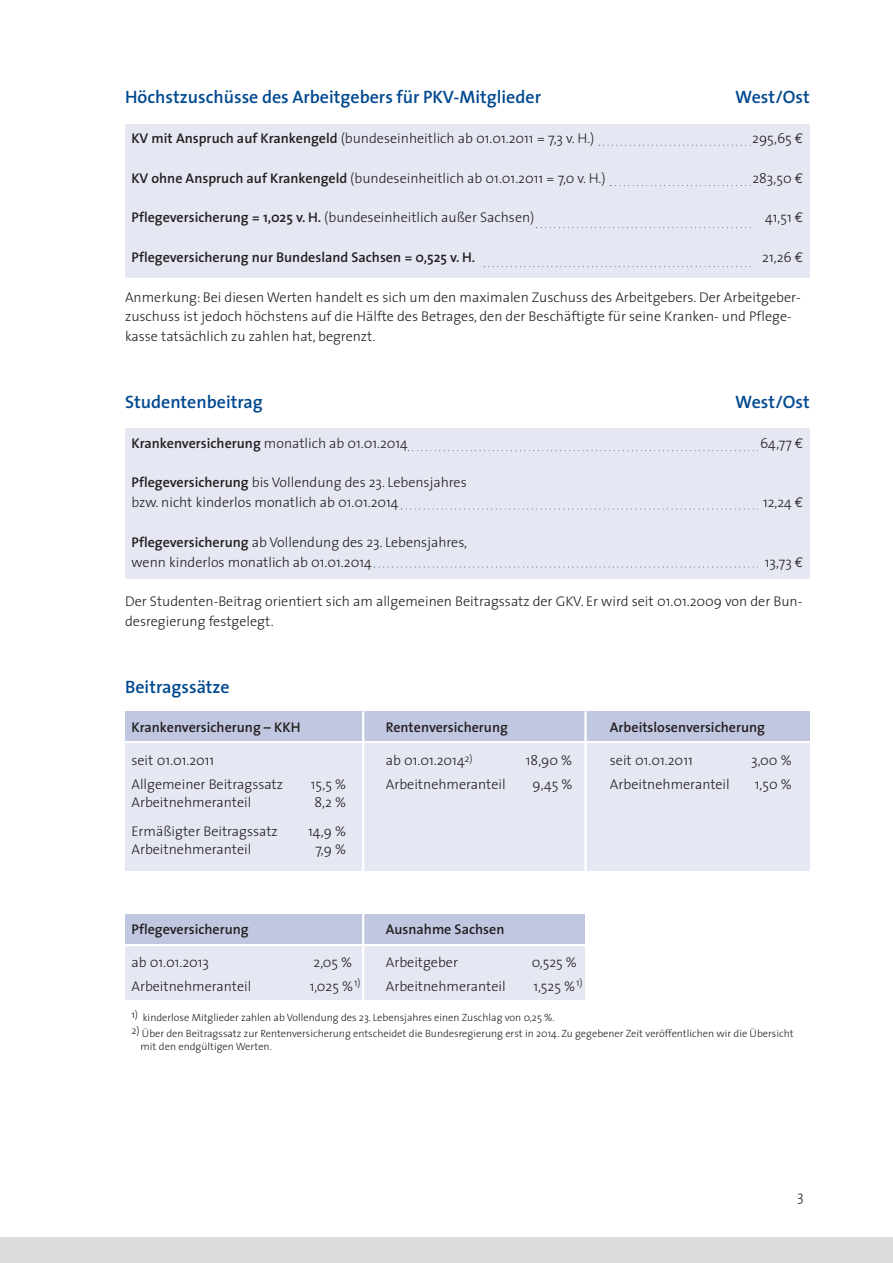
<style>
.page{position:relative;width:893px;height:1263px;background:#fff}
.page>*{position:absolute;margin:0;border:0;box-sizing:border-box;transform-origin:0 0}
.t1{font:600 18px "The Sans";color:#014990}
.t2{font:300 14.25px "The Sans";color:#231f20}
.t3{font:300 14.1px/19.8px "The Sans";color:#231f20}
.t4{font:600 14.1px "The Sans";color:#231f20}
.t5{font:300 10.5px/12.6px "The Sans";color:#231f20}
.s1{font-weight:600}
.s2{font-family:"Euro Mono";font-weight:400}
</style>
<div class="page">
<div style="left:125px;top:711px;width:685px;height:30px;background:#c1c7e1"></div>
<div style="left:125px;top:743px;width:685px;height:127px;background:#e5e7f2"></div>
<div style="left:125px;top:125px;width:685px;height:153px;background:#e5e7f2"></div>
<div style="left:125px;top:429px;width:685px;height:150px;background:#e5e7f2"></div>
<hr style="left:362px;top:711px;width:2px;height:166px;background:#fff">
<hr style="left:584px;top:711px;width:3px;height:167px;background:#fff">
<div style="left:125px;top:914px;width:459px;height:29px;background:#c1c7e1"></div>
<div style="left:125px;top:946px;width:459px;height:53px;background:#e5e7f2"></div>
<hr style="left:362px;top:914px;width:2px;height:96px;background:#fff">
<svg style="left:599px;top:145px;width:152px;height:1px"></svg>
<svg style="left:610px;top:185px;width:141px;height:1px"></svg>
<svg style="left:536px;top:227px;width:215px;height:1px"></svg>
<svg style="left:484px;top:266px;width:267px;height:1px"></svg>
<svg style="left:408px;top:450px;width:350px;height:1px"></svg>
<svg style="left:401px;top:509px;width:357px;height:1px"></svg>
<svg style="left:374px;top:567px;width:384px;height:1px"></svg>
<div style="left:0;top:1237px;width:893px;height:26px;background:#dcdddf"></div>
<p class="t1" style="left:125px;top:90px;width:418px">Höchstzuschüsse des Arbeitgebers für PKV-Mitglieder</p>
<p class="t1" style="left:735px;top:90px;width:76px">West/Ost</p>
<p class="t3" style="left:131px;top:130px;width:465px"><span class="s1">KV mit Anspruch auf Krankengeld</span> (bundeseinheitlich ab 01.01.2011 = 7,3 v. H.)</p>
<p class="t3" style="left:752px;top:130px;width:53px">295,65 <span class="s2">€</span></p>
<p class="t3" style="left:131px;top:169px;width:476px"><span class="s1">KV ohne Anspruch auf Krankengeld</span> (bundeseinheitlich ab 01.01.2011 = 7,0 v. H.)</p>
<p class="t3" style="left:752px;top:169px;width:52px">283,50 <span class="s2">€</span></p>
<p class="t3" style="left:131px;top:209px;width:405px"><span class="s1">Pflegeversicherung = 1,025 v. H.</span> (bundeseinheitlich außer Sachsen)</p>
<p class="t3" style="left:765px;top:209px;width:40px">41,51 <span class="s2">€</span></p>
<p class="t4" style="left:131px;top:252px;width:345px">Pflegeversicherung nur Bundesland Sachsen = 0,525 v. H.</p>
<p class="t3" style="left:762px;top:249px;width:43px">21,26 <span class="s2">€</span></p>
<p class="t3" style="left:125px;top:288px;width:677px">Anmerkung: Bei diesen Werten handelt es sich um den maximalen Zuschuss des Arbeitgebers. Der Arbeitgeber&shy;zuschuss ist jedoch höchstens auf die Hälfte des Betrages, den der Beschäftigte für seine Kranken- und Pflege&shy;kasse tatsächlich zu zahlen hat, begrenzt.</p>
<p class="t1" style="left:125px;top:395px;width:139px">Studentenbeitrag</p>
<p class="t1" style="left:735px;top:395px;width:76px">West/Ost</p>
<p class="t3" style="left:131px;top:434px;width:278px"><span class="s1">Krankenversicherung</span> monatlich ab 01.01.2014</p>
<p class="t3" style="left:760px;top:434px;width:45px">64,77 <span class="s2">€</span></p>
<p class="t3" style="left:131px;top:474px;width:337px"><span class="s1">Pflegeversicherung</span> bis Vollendung des 23. Lebensjahres bzw. nicht kinderlos monatlich ab 01.01.2014</p>
<p class="t3" style="left:763px;top:494px;width:42px">12,24 <span class="s2">€</span></p>
<p class="t3" style="left:131px;top:533px;width:337px"><span class="s1">Pflegeversicherung</span> ab Vollendung des 23. Lebensjahres, wenn kinderlos monatlich ab 01.01.2014</p>
<p class="t3" style="left:765px;top:553px;width:40px">13,73 <span class="s2">€</span></p>
<p class="t3" style="left:125px;top:593px;width:679px">Der Studenten-Beitrag orientiert sich am allgemeinen Beitragssatz der GKV. Er wird seit 01.01.2009 von der Bun&shy;desregierung festgelegt.</p>
<p class="t1" style="left:125px;top:680px;width:106px">Beitragssätze</p>
<p class="t4" style="left:131px;top:722px;width:171px">Krankenversicherung – KKH</p>
<p class="t4" style="left:386px;top:722px;width:124px">Rentenversicherung</p>
<p class="t4" style="left:610px;top:722px;width:157px">Arbeitslosenversicherung</p>
<p class="t3" style="left:131px;top:752px;width:84px">seit 01.01.2011</p>
<p class="t3" style="left:386px;top:752px;width:88px">ab 01.01.2014<sup>2)</sup></p>
<p class="t3" style="left:526px;top:752px;width:48px">18,90 %</p>
<p class="t3" style="left:610px;top:752px;width:84px">seit 01.01.2011</p>
<p class="t3" style="left:751px;top:752px;width:42px">3,00 %</p>
<p class="t3" style="left:131px;top:776px;width:153px">Allgemeiner Beitragssatz</p>
<p class="t3" style="left:311px;top:776px;width:37px">15,5 %</p>
<p class="t3" style="left:386px;top:776px;width:121px">Arbeitnehmeranteil</p>
<p class="t3" style="left:532px;top:776px;width:41px">9,45 %</p>
<p class="t3" style="left:610px;top:776px;width:121px">Arbeitnehmeranteil</p>
<p class="t3" style="left:755px;top:776px;width:39px">1,50 %</p>
<p class="t3" style="left:131px;top:794px;width:121px">Arbeitnehmeranteil</p>
<p class="t3" style="left:315px;top:794px;width:33px">8,2 %</p>
<p class="t3" style="left:131px;top:822px;width:148px">Ermäßigter Beitragssatz</p>
<p class="t3" style="left:308px;top:822px;width:40px">14,9 %</p>
<p class="t3" style="left:131px;top:841px;width:121px">Arbeitnehmeranteil</p>
<p class="t3" style="left:315px;top:841px;width:32px">7,9 %</p>
<p class="t4" style="left:131px;top:923px;width:119px">Pflegeversicherung</p>
<p class="t4" style="left:386px;top:923px;width:120px">Ausnahme Sachsen</p>
<p class="t3" style="left:131px;top:953px;width:79px">ab 01.01.2013</p>
<p class="t3" style="left:314px;top:953px;width:40px">2,05 %</p>
<p class="t3" style="left:386px;top:953px;width:74px">Arbeitgeber</p>
<p class="t3" style="left:532px;top:953px;width:47px">0,525 %</p>
<p class="t3" style="left:131px;top:977px;width:121px">Arbeitnehmeranteil</p>
<p class="t3" style="left:310px;top:977px;width:52px">1,025 %<sup>1)</sup></p>
<p class="t3" style="left:386px;top:977px;width:121px">Arbeitnehmeranteil</p>
<p class="t3" style="left:533px;top:977px;width:51px">1,525 %<sup>1)</sup></p>
<p class="t5" style="left:131px;top:1012px;width:425px">1) kinderlose Mitglieder zahlen ab Vollendung des 23. Lebensjahres einen Zuschlag von 0,25 %.</p>
<p class="t5" style="left:141px;top:1028px;width:654px;text-indent:-9px">2) Über den Beitragssatz zur Rentenversicherung entscheidet die Bundesregierung erst in 2014. Zu gegebener Zeit veröffentlichen wir die Übersicht mit den endgültigen Werten.</p>
<p class="t2" style="left:797px;top:1191px;width:8px">3</p>
</div>
